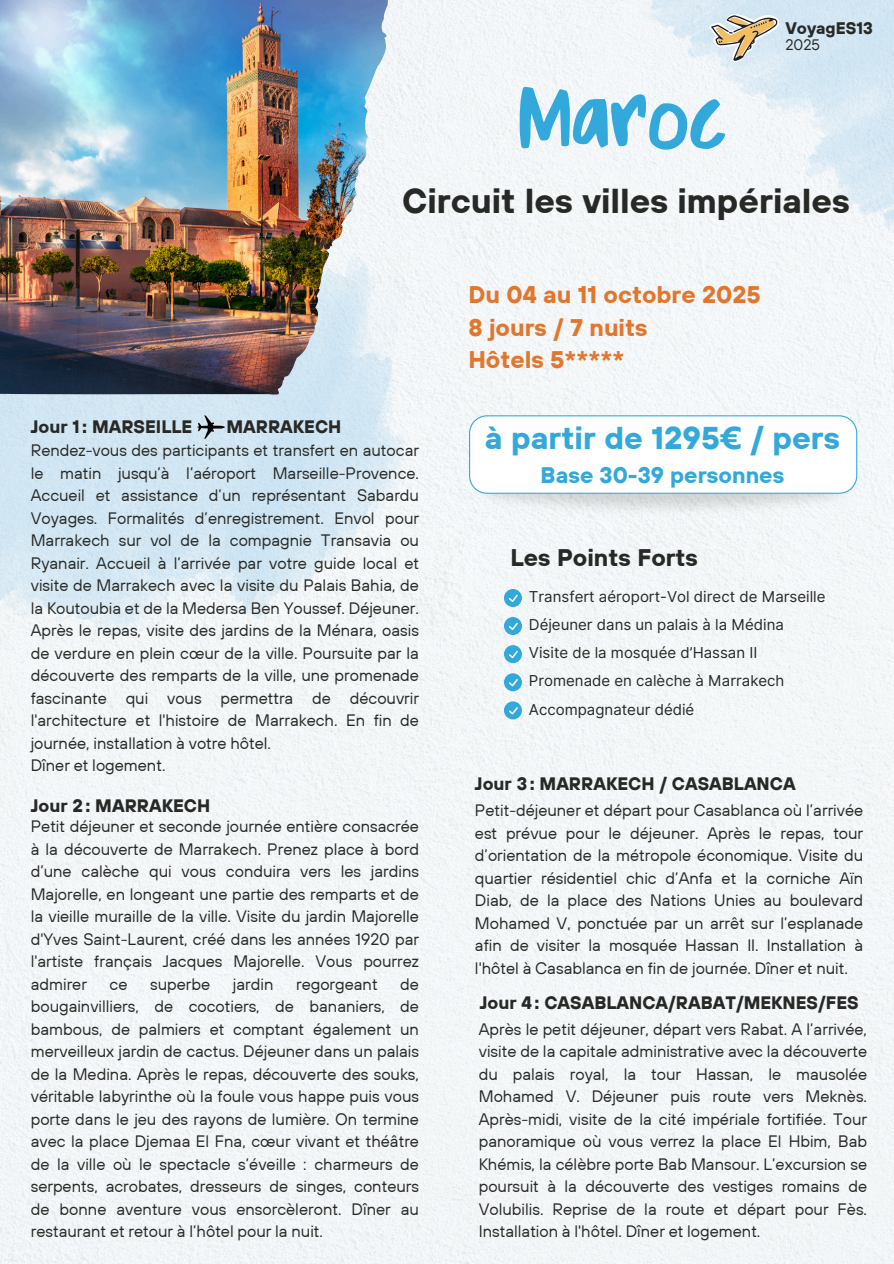
<style>
.page{position:relative;width:894px;height:1264px;background:#fff}
.page>*{position:absolute;margin:0;border:0;box-sizing:border-box;transform-origin:0 0}
.t1{font:96px "Kandy Yum";color:#32a8db}
.t2{font:700 34.5px "TT Hoves";color:#272926}
.t3{font:700 31.5px "TT Hoves";color:#32a8db}
.t4{font:700 24px/32.7px "TT Hoves";color:#e2762c}
.t5{font:700 24px "TT Hoves";color:#272926}
.t6{font:700 22.5px "TT Hoves";color:#32a8db}
.t7{font:700 18px "TT Hoves";color:#272926}
.t8{font:700 16.65px "TT Hoves";color:#272926}
.t9{font:16.5px/22.5px "TT Hoves";color:#272926;text-align:justify}
.t10{font:15.15px "TT Hoves";color:#272926}
.t11{font:15px "Inter";color:#272926}
</style>
<div class="page">
<div style="left:0;top:0;width:893px;height:1263px;background:#f3f6f8"></div>
<img style="left:0;top:226px;width:411px;height:414px">
<img style="left:0;top:0;width:388px;height:394px">
<img style="left:487px;top:0;width:406px;height:339px">
<svg style="left:708px;top:13px;width:71px;height:49px;background:#cecbbe"></svg>
<img style="left:469px;top:494px;width:388px;height:24px">
<svg style="left:469px;top:415px;width:388px;height:79px"></svg>
<svg style="left:504px;top:589px;width:18px;height:18px"></svg>
<svg style="left:504px;top:617px;width:18px;height:18px"></svg>
<svg style="left:504px;top:645px;width:18px;height:18px"></svg>
<svg style="left:504px;top:673px;width:18px;height:18px"></svg>
<svg style="left:504px;top:701px;width:18px;height:18px"></svg>
<svg style="left:197px;top:415px;width:28px;height:24px"></svg>
<p class="t1" style="left:518px;top:65px;width:210px">Maroc</p>
<p class="t8" style="left:785px;top:18px;width:89px">VoyagES13</p>
<h4 class="t10" style="left:785px;top:35px;width:36px">2025</h4>
<h5 class="t2" style="left:402px;top:179px;width:449px">Circuit les villes impériales</h5>
<h2 class="t7" style="left:31px;top:414px;width:163px">Jour 1: MARSEILLE</h2>
<h2 class="t7" style="left:226px;top:414px;width:116px">MARRAKECH</h2>
<p class="t9" style="left:31px;top:439px;width:389px">Rendez-vous des participants et transfert en autocar le matin jusqu’à l’aéroport Marseille-Provence.<br>Accueil et assistance d’un représentant Sabardu Voyages. Formalités d’enregistrement. Envol pour Marrakech sur vol de la compagnie Transavia ou Ryanair. Accueil à l’arrivée par votre guide local et visite de Marrakech avec la visite du Palais Bahia, de la Koutoubia et de la Medersa Ben Youssef. Déjeuner.<br>Après le repas, visite des jardins de la Ménara, oasis de verdure en plein cœur de la ville. Poursuite par la découverte des remparts de la ville, une promenade fascinante qui vous permettra de découvrir l'architecture et l'histoire de Marrakech. En fin de journée, installation à votre hôtel.</p>
<h3 class="t9" style="left:31px;top:754px;width:136px">Dîner et logement.</h3>
<p class="t4" style="left:468px;top:277px;width:294px">Du 04 au 11 octobre 2025<br>8 jours / 7 nuits<br>Hôtels 5*****</p>
<p class="t3" style="left:485px;top:417px;width:356px">à partir de 1295€ / pers</p>
<p class="t6" style="left:540px;top:460px;width:245px">Base 30-39 personnes</p>
<h1 class="t5" style="left:510px;top:542px;width:189px">Les Points Forts</h1>
<h2 class="t11" style="left:528px;top:587px;width:298px">Transfert aéroport-Vol direct de Marseille</h2>
<p class="t11" style="left:528px;top:615px;width:256px">Déjeuner dans un palais à la Médina</p>
<h3 class="t11" style="left:528px;top:644px;width:230px">Visite de la mosquée d’Hassan II</h3>
<p class="t11" style="left:528px;top:672px;width:257px">Promenade en calèche à Marrakech</p>
<h4 class="t11" style="left:528px;top:700px;width:167px">Accompagnateur dédié</h4>
<p class="t7" style="left:475px;top:772px;width:322px">Jour 3: MARRAKECH / CASABLANCA</p>
<p class="t7" style="left:31px;top:793px;width:181px">Jour 2: MARRAKECH</p>
<p class="t9" style="left:475px;top:798px;width:389px">Petit-déjeuner et départ pour Casablanca où l’arrivée est prévue pour le déjeuner. Après le repas, tour d’orientation de la métropole économique. Visite du quartier résidentiel chic d’Anfa et la corniche Aïn Diab, de la place des Nations Unies au boulevard Mohamed V, ponctuée par un arrêt sur l’esplanade afin de visiter la mosquée Hassan II. Installation à l'hôtel à Casablanca en fin de journée. Dîner et nuit.</p>
<p class="t9" style="left:31px;top:814px;width:389px">Petit déjeuner et seconde journée entière consacrée à la découverte de Marrakech. Prenez place à bord d’une calèche qui vous conduira vers les jardins Majorelle, en longeant une partie des remparts et de la vieille muraille de la ville. Visite du jardin Majorelle d'Yves Saint-Laurent, créé dans les années 1920 par l'artiste français Jacques Majorelle. Vous pourrez admirer</p>
<p class="t9" style="left:31px;top:972px;width:389px;text-indent:369px">de bougainvilliers, de cocotiers, de bananiers, de bambous, de palmiers et comptant également un merveilleux jardin de cactus. Déjeuner dans un palais de la Medina. Après le repas, découverte des souks, véritable labyrinthe où la foule vous happe puis vous porte dans le jeu des rayons de lumière. On termine avec la place Djemaa El Fna, cœur vivant et théâtre de la ville où le spectacle s’éveille : charmeurs de serpents, acrobates, dresseurs de singes, conteurs de bonne aventure vous ensorcèleront. Dîner au restaurant et retour à l’hôtel pour la nuit.</p>
<p class="t9" style="left:110px;top:972px;width:19px">ce</p>
<p class="t9" style="left:150px;top:972px;width:62px">superbe</p>
<p class="t9" style="left:233px;top:972px;width:42px">jardin</p>
<p class="t9" style="left:296px;top:972px;width:83px">regorgeant</p>
<p class="t7" style="left:479px;top:990px;width:380px">Jour 4: CASABLANCA/RABAT/MEKNES/FES</p>
<p class="t9" style="left:478px;top:1017px;width:389px">Après le petit déjeuner, départ vers Rabat. A l’arrivée, visite de la capitale administrative avec la découverte du palais royal, la tour Hassan, le mausolée Mohamed V. Déjeuner puis route vers Meknès.<br>Après-midi, visite de la cité impériale fortifiée. Tour panoramique où vous verrez la place El Hbim, Bab Khémis, la célèbre porte Bab Mansour. L’excursion se poursuit à la découverte des vestiges romains de Volubilis. Reprise de la route et départ pour Fès.<br>Installation à l'hôtel. Dîner et logement.</p>
</div>
